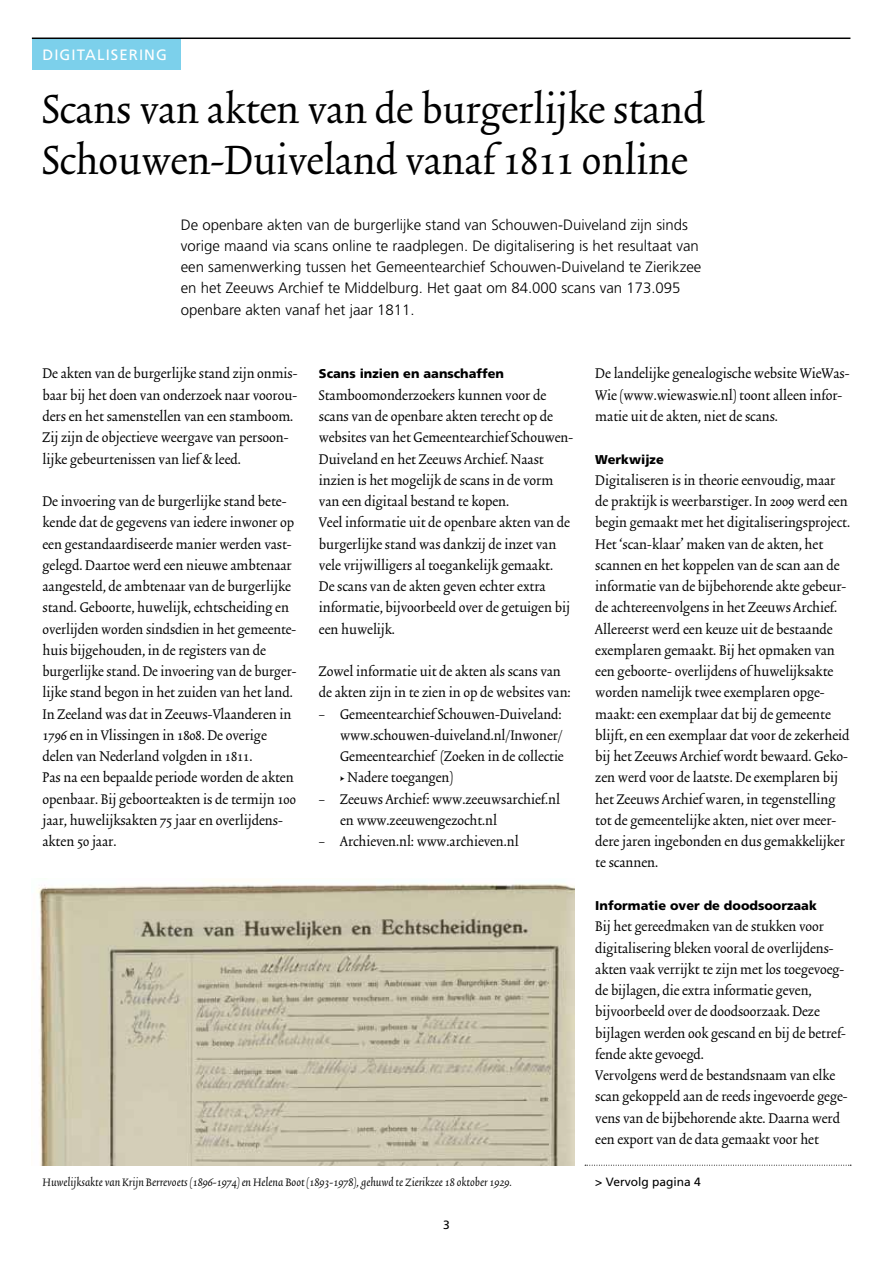
<style>
.page{position:relative;width:893px;height:1263px;background:#fff}
.page>*{position:absolute;margin:0;border:0;box-sizing:border-box;transform-origin:0 0}
.t1{font:48px/51px "Trinite No 2 Rom Con";color:#000}
.t2{font:16.5px/21.3px "Trinite No 2 Rom Con";color:#000}
.t3{font:300 15px/21.3px "Frutiger";color:#000}
.t4{font:15px "Frutiger";letter-spacing:.07em;color:#fff}
.t5{font:italic 13.5px "Trinite No 2";color:#000}
.t6{font:900 12.75px "Frutiger";color:#000}
.t7{font:12px "Frutiger";color:#000}
</style>
<div class="page">
<div style="left:32px;top:38px;width:149px;height:32px;background:#7cd0eb"></div>
<svg style="left:585px;top:1165px;width:266px;height:1px"></svg>
<hr style="left:32px;top:38px;width:818px;height:1px;background:#000">
<img style="left:37px;top:884px;width:537px;height:281px">
<p class="t4" style="left:43px;top:46px;width:126px">digitalisering</p>
<h1 class="t1" style="left:43px;top:87px;width:664px">Scans van akten van de burgerlijke stand<br>Schouwen-Duiveland vanaf 1811 online</h1>
<p class="t3" style="left:181px;top:214px;width:522px">De openbare akten van de burgerlijke stand van Schouwen-Duiveland zijn sinds vorige maand via scans online te raadplegen. De digitalisering is het resultaat van een samenwerking tussen het Gemeentearchief Schouwen-Duiveland te Zierikzee en het Zeeuws Archief te Middelburg. Het gaat om 84.000 scans van 173.095 openbare akten vanaf het jaar 1811.</p>
<p class="t2" style="left:43px;top:364px;width:256px">De akten van de burgerlijke stand zijn onmis&shy;baar bij het doen van onderzoek naar voorou&shy;ders en het samenstellen van een stamboom.<br>Zij zijn de objectieve weergave van persoon&shy;lijke gebeurtenissen van lief &amp; leed.</p>
<p class="t2" style="left:43px;top:492px;width:255px">De invoering van de burgerlijke stand bete&shy;kende dat de gegevens van iedere inwoner op een gestandaardiseerde manier werden vast&shy;gelegd. Daartoe werd een nieuwe ambtenaar aangesteld, de ambtenaar van de burgerlijke stand. Geboorte, huwelijk, echtscheiding en overlijden worden sindsdien in het gemeente&shy;huis bijgehouden, in de registers van de burgerlijke stand. De invoering van de burger&shy;lijke stand begon in het zuiden van het land.<br>In Zeeland was dat in Zeeuws-Vlaanderen in 1796 en in Vlissingen in 1808. De overige delen van Nederland volgden in 1811.<br>Pas na een bepaalde periode worden de akten openbaar. Bij geboorteakten is de termijn 100 jaar, huwelijksakten 75 jaar en overlijdens&shy;akten 50 jaar.</p>
<p class="t6" style="left:319px;top:366px;width:187px">Scans inzien en aanschaffen</p>
<p class="t2" style="left:319px;top:385px;width:256px">Stamboomonderzoekers kunnen voor de scans van de openbare akten terecht op de websites van het Gemeentearchief Schouwen-Duiveland en het Zeeuws Archief. Naast inzien is het mogelijk de scans in de vorm van een digitaal bestand te kopen.<br>Veel informatie uit de openbare akten van de burgerlijke stand was dankzij de inzet van vele vrijwilligers al toegankelijk gemaakt.<br>De scans van de akten geven echter extra informatie, bijvoorbeeld over de getuigen bij een huwelijk.</p>
<p class="t2" style="left:319px;top:662px;width:253px">Zowel informatie uit de akten als scans van de akten zijn in te zien in op de websites van:</p>
<p class="t2" style="left:340px;top:704px;width:225px;text-indent:-21px">– Gemeentearchief Schouwen-Duiveland: www.schouwen-duiveland.nl/Inwoner/ Gemeentearchief (Zoeken in de collectie &gt; Nadere toegangen)</p>
<p class="t2" style="left:340px;top:789px;width:221px;text-indent:-21px">– Zeeuws Archief: www.zeeuwsarchief.nl en www.zeeuwengezocht.nl</p>
<p class="t2" style="left:319px;top:832px;width:201px">– Archieven.nl: www.archieven.nl</p>
<p class="t5" style="left:43px;top:1176px;width:471px">Huwelijksakte van Krijn Berrevoets (1896-1974) en Helena Boot (1893-1978), gehuwd te Zierikzee 18 oktober 1929.</p>
<p class="t7" style="left:443px;top:1218px;width:8px">3</p>
<p class="t2" style="left:595px;top:364px;width:256px">De landelijke genealogische website WieWas-<br>Wie (www.wiewaswie.nl) toont alleen infor&shy;matie uit de akten, niet de scans.</p>
<p class="t6" style="left:595px;top:451px;width:70px">Werkwijze</p>
<p class="t2" style="left:595px;top:470px;width:256px">Digitaliseren is in theorie eenvoudig, maar de praktijk is weerbarstiger. In 2009 werd een begin gemaakt met het digitaliseringsproject.<br>Het ‘scan-klaar’ maken van de akten, het scannen en het koppelen van de scan aan de informatie van de bijbehorende akte gebeur&shy;de achtereenvolgens in het Zeeuws Archief.<br>Allereerst werd een keuze uit de bestaande exemplaren gemaakt. Bij het opmaken van een geboorte- overlijdens of huwelijksakte worden namelijk twee exemplaren opge&shy;maakt: een exemplaar dat bij de gemeente blijft, en een exemplaar dat voor de zekerheid bij het Zeeuws Archief wordt bewaard. Geko&shy;zen werd voor de laatste. De exemplaren bij het Zeeuws Archief waren, in tegenstelling tot de gemeentelijke akten, niet over meer&shy;dere jaren ingebonden en dus gemakkelijker te scannen.</p>
<p class="t6" style="left:595px;top:898px;width:223px">Informatie over de doodsoorzaak</p>
<p class="t2" style="left:595px;top:917px;width:254px">Bij het gereedmaken van de stukken voor digitalisering bleken vooral de overlijdens&shy;akten vaak verrijkt te zijn met los toegevoeg&shy;de bijlagen, die extra informatie geven, bijvoorbeeld over de doodsoorzaak. Deze bijlagen werden ook gescand en bij de betref&shy;fende akte gevoegd.<br>Vervolgens werd de bestandsnaam van elke scan gekoppeld aan de reeds ingevoerde gege&shy;vens van de bijbehorende akte. Daarna werd een export van de data gemaakt voor het</p>
<p class="t7" style="left:595px;top:1175px;width:107px">&gt; Vervolg pagina 4</p>
</div>
